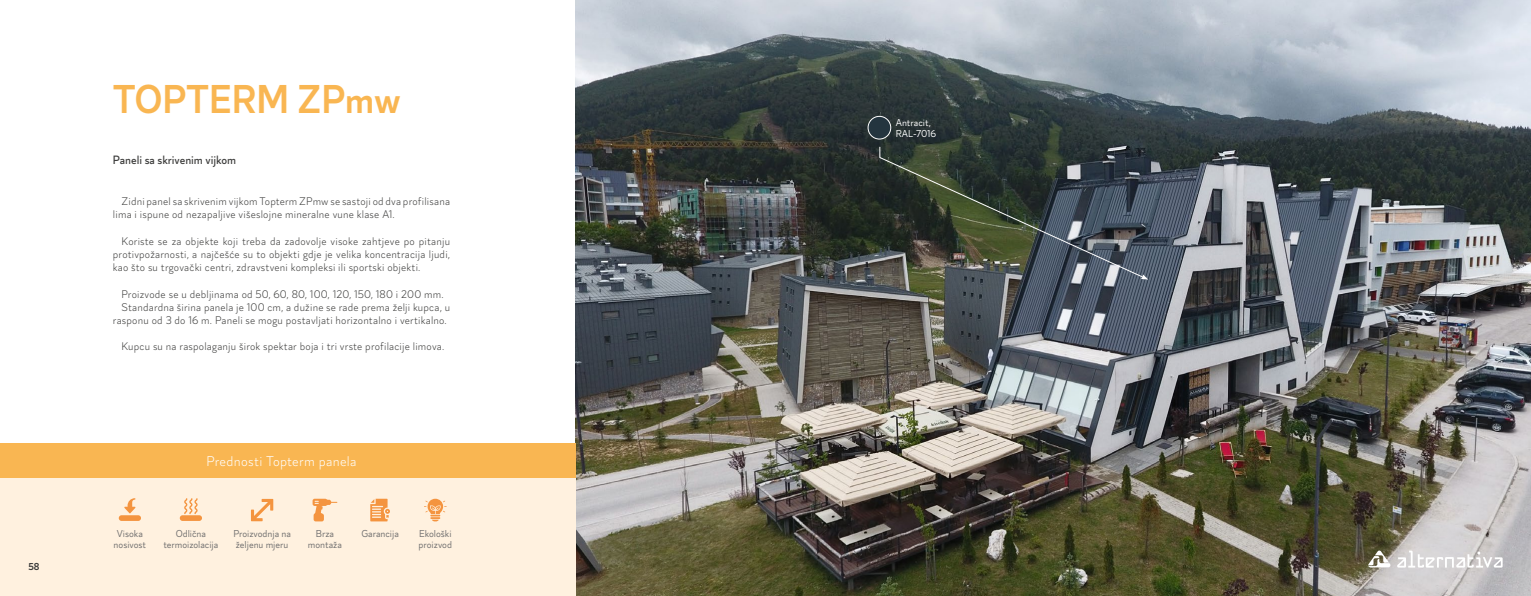
<style>
.page{position:relative;width:1531px;height:596px;background:#fff}
.page>*{position:absolute;margin:0;border:0;box-sizing:border-box;transform-origin:0 0}
.t1{font:600 40px "Magdelin";color:#f9b652}
.t2{font:300 14px "Magdelin";letter-spacing:.025em;color:#fff}
.t3{font:500 12px "Magdelin";color:#3c3c3b}
.t4{font:300 11px/13.2px "Magdelin";letter-spacing:.02em;color:#3c3c3b}
.t5{font:10px/11px "Magdelin";color:#706f6f;text-align:center}
.t6{font:10px/11px "Magdelin";color:#fff}
.t7{font:600 10px "Magdelin";color:#3c3c3b}
</style>
<div class="page">
<img style="left:575px;top:0;width:956px;height:595px">
<svg style="left:1368px;top:550px;width:22px;height:17px"></svg>
<svg style="left:1397px;top:550px;width:105px;height:17px"></svg>
<div style="left:868px;top:116px;width:23px;height:23px;background:#24353f;border-radius:50%"></div>
<div style="left:868px;top:116px;width:23px;height:23px;border:1px solid #fff;border-radius:50%"></div>
<svg style="left:879px;top:146px;width:269px;height:133px;background:#404945"></svg>
<div style="left:0;top:478px;width:575px;height:117px;background:#fff1df"></div>
<div style="left:0;top:443px;width:575px;height:35px;background:#f9b652"></div>
<svg style="left:184px;top:498px;width:14px;height:16px"></svg>
<div style="left:180px;top:515px;width:22px;height:5px;background:#f4943f;border-radius:3px"></div>
<div style="left:119px;top:515px;width:22px;height:5px;background:#f4943f;border-radius:3px"></div>
<svg style="left:124px;top:498px;width:12px;height:15px"></svg>
<svg style="left:251px;top:498px;width:22px;height:23px"></svg>
<svg style="left:313px;top:498px;width:24px;height:23px"></svg>
<svg style="left:370px;top:498px;width:20px;height:23px"></svg>
<svg style="left:424px;top:498px;width:23px;height:23px"></svg>
<p class="t7" style="left:28px;top:560px;width:13px">58</p>
<h1 class="t1" style="left:113px;top:76px;width:289px">TOPTERM ZPmw</h1>
<p class="t3" style="left:113px;top:153px;width:125px">Paneli sa skrivenim vijkom</p>
<p class="t4" style="left:113px;top:195px;width:339px;text-indent:9px">Zidni panel sa skrivenim vijkom Topterm ZPmw se sastoji od dva profilisana lima i ispune od nezapaljive višeslojne mineralne vune klase A1.</p>
<p class="t4" style="left:113px;top:234px;width:339px;text-align:justify;text-indent:9px">Koriste se za objekte koji treba da zadovolje visoke zahtjeve po pitanju protivpožarnosti, a najčešće su to objekti gdje je velika koncentracija ljudi, kao što su trgovački centri, zdravstveni kompleksi ili sportski objekti.</p>
<p class="t4" style="left:121px;top:287px;width:324px">Proizvode se u debljinama od 50, 60, 80, 100, 120, 150, 180 i 200 mm.</p>
<p class="t4" style="left:121px;top:300px;width:330px">Standardna širina panela je 100 cm, a dužine se rade prema želji kupca, u</p>
<p class="t4" style="left:113px;top:314px;width:335px">rasponu od 3 do 16 m. Paneli se mogu postavljati horizontalno i vertikalno.</p>
<p class="t4" style="left:121px;top:340px;width:324px">Kupcu su na raspolaganju širok spektar boja i tri vrste profilacije limova.</p>
<p class="t2" style="left:206px;top:452px;width:152px">Prednosti Topterm panela</p>
<p class="t2" style="left:268px;top:452px;width:152px">Prednosti Topterm panela</p>
<p class="t5" style="left:114px;top:528px;width:34px">Visoka nosivost</p>
<p class="t5" style="left:233px;top:528px;width:59px;text-align:left">Proizvodnja na željenu mjeru</p>
<p class="t5" style="left:308px;top:528px;width:36px">Brza montaža</p>
<p class="t5" style="left:361px;top:528px;width:39px">Garancija</p>
<p class="t5" style="left:419px;top:528px;width:35px;text-align:left">Ekološki proizvod</p>
<p class="t5" style="left:163px;top:528px;width:56px">Odlična termoizolacija</p>
<p class="t6" style="left:896px;top:117px;width:42px">Antracit,<br>RAL-7016</p>
</div>
